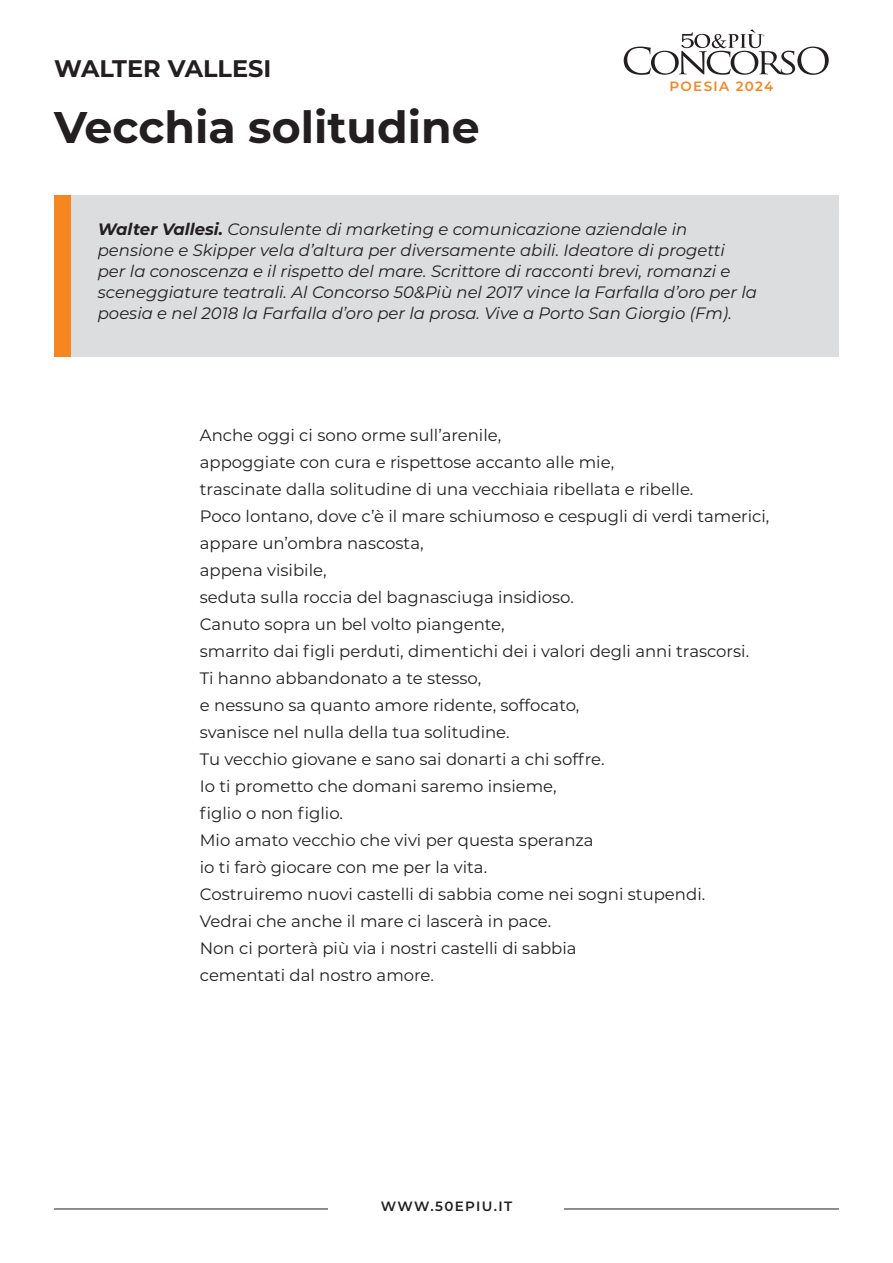
<style>
.page{position:relative;width:893px;height:1263px;background:#fff}
.page>*{position:absolute;margin:0;border:0;box-sizing:border-box;transform-origin:0 0}
.t1{font:700 44.25px "Montserrat";color:#231f20}
.t2{font:700 24px "Montserrat";color:#231f20}
.t3{font:16.5px "Montserrat";color:#231f20}
.t4{font:italic 16.5px/21px "Montserrat";color:#231f20}
.t5{font:600 13.5px "Montserrat";letter-spacing:.1em;color:#231f20}
.t6{font:600 13.5px "Montserrat";letter-spacing:.1em;color:#f6861f}
.s1{font-weight:700}
</style>
<div class="page">
<div style="left:54px;top:196px;width:785px;height:161px;background:#dcddde"></div>
<div style="left:54px;top:196px;width:16px;height:161px;background:#f6861f"></div>
<svg style="left:624px;top:29px;width:205px;height:46px"></svg>
<hr style="left:54px;top:1208px;width:785px;height:1px;background:#231f20">
<div style="left:329px;top:1197px;width:235px;height:23px;background:#fff"></div>
<p class="t2" style="left:54px;top:51px;width:219px">WALTER VALLESI</p>
<p class="t1" style="left:54px;top:96px;width:427px">Vecchia solitudine</p>
<p class="t6" style="left:669px;top:77px;width:106px">POESIA 2024</p>
<p class="t4" style="left:98px;top:218px;width:661px"><span class="s1">Walter Vallesi.</span> Consulente di marketing e comunicazione aziendale in pensione e Skipper vela d’altura per diversamente abili. Ideatore di progetti<br>per la conoscenza e il rispetto del mare. Scrittore di racconti brevi, romanzi e sceneggiature teatrali. Al Concorso 50&amp;Più nel 2017 vince la Farfalla d’oro per la poesia e nel 2018 la Farfalla d’oro per la prosa. Vive a Porto San Giorgio (Fm).</p>
<p class="t3" style="left:200px;top:424px;width:303px">Anche oggi ci sono orme sull’arenile,</p>
<p class="t3" style="left:200px;top:451px;width:416px">appoggiate con cura e rispettose accanto alle mie,</p>
<p class="t3" style="left:200px;top:478px;width:495px">trascinate dalla solitudine di una vecchiaia ribellata e ribelle.</p>
<p class="t3" style="left:200px;top:505px;width:571px">Poco lontano, dove c’è il mare schiumoso e cespugli di verdi tamerici,</p>
<p class="t3" style="left:200px;top:532px;width:225px">appare un’ombra nascosta,</p>
<p class="t3" style="left:200px;top:559px;width:128px">appena visibile,</p>
<p class="t3" style="left:200px;top:586px;width:375px">seduta sulla roccia del bagnasciuga insidioso.</p>
<p class="t3" style="left:200px;top:613px;width:306px">Canuto sopra un bel volto piangente,</p>
<p class="t3" style="left:200px;top:640px;width:551px">smarrito dai figli perduti, dimentichi dei i valori degli anni trascorsi.</p>
<p class="t3" style="left:200px;top:667px;width:283px">Ti hanno abbandonato a te stesso,</p>
<p class="t3" style="left:200px;top:694px;width:381px">e nessuno sa quanto amore ridente, soffocato,</p>
<p class="t3" style="left:200px;top:721px;width:311px">svanisce nel nulla della tua solitudine.</p>
<p class="t3" style="left:200px;top:748px;width:406px">Tu vecchio giovane e sano sai donarti a chi soffre.</p>
<p class="t3" style="left:200px;top:775px;width:358px">Io ti prometto che domani saremo insieme,</p>
<p class="t3" style="left:200px;top:802px;width:145px">figlio o non figlio.</p>
<p class="t3" style="left:200px;top:829px;width:395px">Mio amato vecchio che vivi per questa speranza</p>
<p class="t3" style="left:200px;top:856px;width:289px">io ti farò giocare con me per la vita.</p>
<p class="t3" style="left:200px;top:883px;width:507px">Costruiremo nuovi castelli di sabbia come nei sogni stupendi.</p>
<p class="t3" style="left:200px;top:910px;width:353px">Vedrai che anche il mare ci lascerà in pace.</p>
<p class="t3" style="left:200px;top:937px;width:378px">Non ci porterà più via i nostri castelli di sabbia</p>
<p class="t3" style="left:200px;top:964px;width:236px">cementati dal nostro amore.</p>
<p class="t5" style="left:381px;top:1196px;width:133px">WWW.50EPIU.IT</p>
</div>
